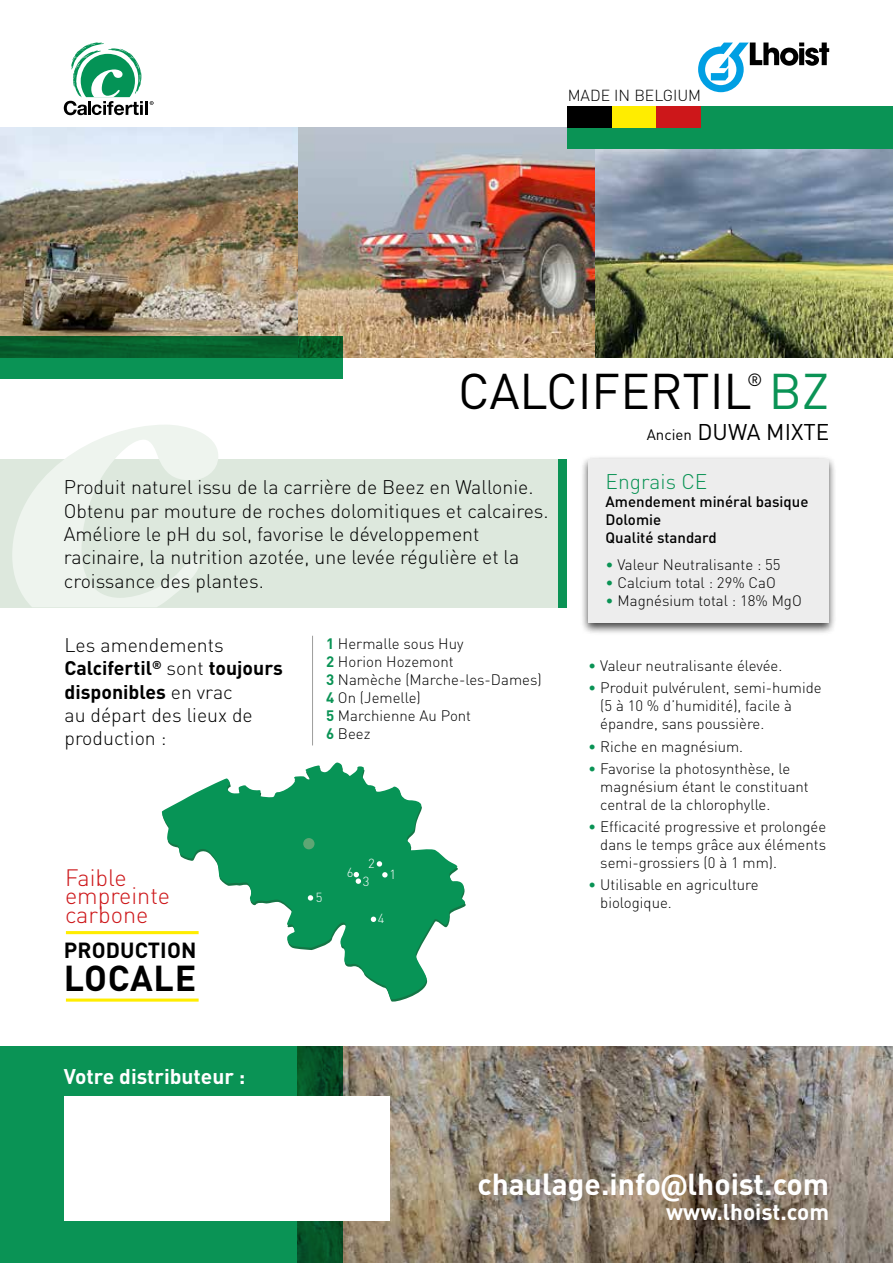
<style>
.page{position:relative;width:893px;height:1263px;background:#fff}
.page>*{position:absolute;margin:0;border:0;box-sizing:border-box;transform-origin:0 0}
.t1{font:49.5px "DIN";color:#000}
.t2{font:700 35.55px "DIN";letter-spacing:.02em;color:#000}
.t3{font:700 30px "DIN";color:#fff}
.t4{font:300 23.4px/18.6px "DIN";color:#cd171a}
.t5{font:22.5px "DIN";color:#000}
.t6{font:700 22.5px "DIN";color:#fff}
.t7{font:700 21.6px "DIN";letter-spacing:.005em;color:#000}
.t8{font:700 21px "DIN";color:#fff}
.t9{font:300 21px "DIN";color:#0a9355}
.t10{font:300 19.5px/23.4px "DIN";color:#000}
.t11{font:17.55px "DIN";color:#000}
.t12{font:300 15.75px "DIN";color:#000}
.t13{font:300 15px/18px "DIN";color:#000}
.t14{font:500 15px/18px "DIN";color:#000}
.t15{font:300 13.05px/18.1px "DIN";color:#fff;text-align:center}
.s1{font-size:15px}
.s2{color:#0a9355}
.s3{font-weight:700}
.s4{font-weight:700;color:#0a9355}
.s5{font-family:"Roboto";font-weight:900}
</style>
<div class="page">
<img style="left:0;top:128px;width:893px;height:229px">
<div style="left:0;top:459px;width:567px;height:148px;background:#dde8dd"></div>
<div style="left:558px;top:459px;width:9px;height:148px;background:#0a9355"></div>
<hr style="left:312px;top:636px;width:1px;height:109px;background:#9d9d9c">
<img style="left:342px;top:1046px;width:551px;height:217px">
<svg style="left:0;top:336px;width:342px;height:42px"></svg>
<div style="left:568px;top:106px;width:325px;height:43px;background:#0a9355"></div>
<hr style="left:145px;top:101px;width:3px;height:14px;background:#000">
<svg style="left:64px;top:43px;width:79px;height:72px"></svg>
<svg style="left:150px;top:101px;width:4px;height:4px"></svg>
<svg style="left:698px;top:43px;width:131px;height:49px"></svg>
<svg style="left:12px;top:425px;width:206px;height:182px"></svg>
<div style="left:0;top:1046px;width:342px;height:217px;background:#0a9355"></div>
<svg style="left:162px;top:762px;width:303px;height:239px;fill:#089456"></svg>
<svg style="left:377px;top:861px;width:5px;height:5px"></svg>
<svg style="left:382px;top:872px;width:6px;height:5px"></svg>
<svg style="left:354px;top:872px;width:7px;height:12px"></svg>
<svg style="left:308px;top:895px;width:5px;height:5px"></svg>
<div style="left:303px;top:838px;width:12px;height:11px;background:#5ea674;border-radius:50%"></div>
<svg style="left:371px;top:916px;width:5px;height:6px"></svg>
<div style="left:64px;top:1096px;width:325px;height:124px;background:#fff"></div>
<div style="left:568px;top:106px;width:44px;height:22px;background:#000"></div>
<div style="left:612px;top:106px;width:45px;height:22px;background:#ffed00"></div>
<div style="left:657px;top:106px;width:44px;height:22px;background:#cd171a"></div>
<hr style="left:66px;top:931px;width:133px;height:3px;background:#ffed00">
<svg style="left:66px;top:998px;width:133px;height:4px"></svg>
<div style="left:580px;top:455px;width:257px;height:180px;background:#000;opacity:.75"></div>
<div style="left:588px;top:459px;width:241px;height:164px;background:#ededed"></div>
<p class="t12" style="left:568px;top:85px;width:135px">MADE IN BELGIUM</p>
<p class="t11" style="left:747px;top:368px;width:17px">®</p>
<h3 class="t5" style="left:647px;top:418px;width:184px"><span class="s1">Ancien</span> DUWA MIXTE</h3>
<h1 class="t1" style="left:458px;top:360px;width:372px">CALCIFERTIL <span class="s2">BZ</span></h1>
<p class="t10" style="left:64px;top:475px;width:486px">Produit naturel issu de la carrière de Beez en Wallonie.<br>Obtenu par mouture de roches dolomitiques et calcaires.<br>Améliore le pH du sol, favorise le développement racinaire, la nutrition azotée, une levée régulière et la croissance des plantes.</p>
<h3 class="t10" style="left:64px;top:633px;width:220px">Les amendements<br><span class="s3">Calcifertil</span><sup>®</sup> sont <span class="s3">toujours disponibles</span> en vrac<br>au départ des lieux de production :</h3>
<p class="t13" style="left:326px;top:634px;width:217px"><span class="s4">1</span> Hermalle sous Huy<br><span class="s4">2</span> Horion Hozemont<br><span class="s4">3</span> Namèche (Marche-les-Dames)<br><span class="s4">4</span> On (Jemelle)<br><span class="s4">5</span> Marchienne Au Pont<br><span class="s4">6</span> Beez</p>
<h3 class="t4" style="left:65px;top:867px;width:106px">Faible empreinte carbone</h3>
<h3 class="t7" style="left:64px;top:936px;width:134px">PRODUCTION</h3>
<h2 class="t2" style="left:64px;top:955px;width:134px">LOCALE</h2>
<h3 class="t8" style="left:64px;top:1062px;width:183px">Votre distributeur :</h3>
<p class="t15" style="left:316px;top:888px;width:8px">5</p>
<p class="t15" style="left:347px;top:863px;width:8px">6</p>
<p class="t15" style="left:363px;top:854px;width:14px">2<br>3</p>
<p class="t15" style="left:389px;top:865px;width:8px">1</p>
<p class="t15" style="left:378px;top:909px;width:8px">4</p>
<h3 class="t9" style="left:605px;top:469px;width:103px">Engrais CE</h3>
<p class="t14" style="left:605px;top:492px;width:204px">Amendement minéral basique<br>Dolomie<br>Qualité standard</p>
<p class="t13" style="left:605px;top:555px;width:177px"><span class="s2">•</span> Valeur Neutralisante : 55</p>
<p class="t13" style="left:605px;top:573px;width:172px"><span class="s2">•</span> Calcium total : 29% CaO</p>
<p class="t13" style="left:605px;top:591px;width:198px"><span class="s2">•</span> Magnésium total : 18% MgO</p>
<p class="t13" style="left:588px;top:657px;width:196px"><span class="s2">•</span> Valeur neutralisante élevée.</p>
<p class="t13" style="left:600px;top:679px;width:223px;text-indent:-12px"><span class="s2">•</span> Produit pulvérulent, semi-humide (5 à 10 % d’humidité), facile à épandre, sans poussière.</p>
<p class="t13" style="left:588px;top:737px;width:157px"><span class="s2">•</span> Riche en magnésium.</p>
<p class="t13" style="left:600px;top:759px;width:210px;text-indent:-12px"><span class="s2">•</span> Favorise la photosynthèse, le magnésium étant le constituant central de la chlorophylle.</p>
<p class="t13" style="left:600px;top:818px;width:227px;text-align:justify;text-indent:-12px"><span class="s2">•</span> Efficacité progressive et prolongée dans le temps grâce aux éléments semi-grossiers (0 à 1 mm).</p>
<p class="t13" style="left:600px;top:876px;width:160px;text-indent:-12px"><span class="s2">•</span> Utilisable en agriculture biologique.</p>
<h3 class="t3" style="left:477px;top:1164px;width:353px">chaulage.info<span class="s5">@</span>lhoist.com</h3>
<h3 class="t6" style="left:666px;top:1197px;width:164px">www.lhoist.com</h3>
</div>
